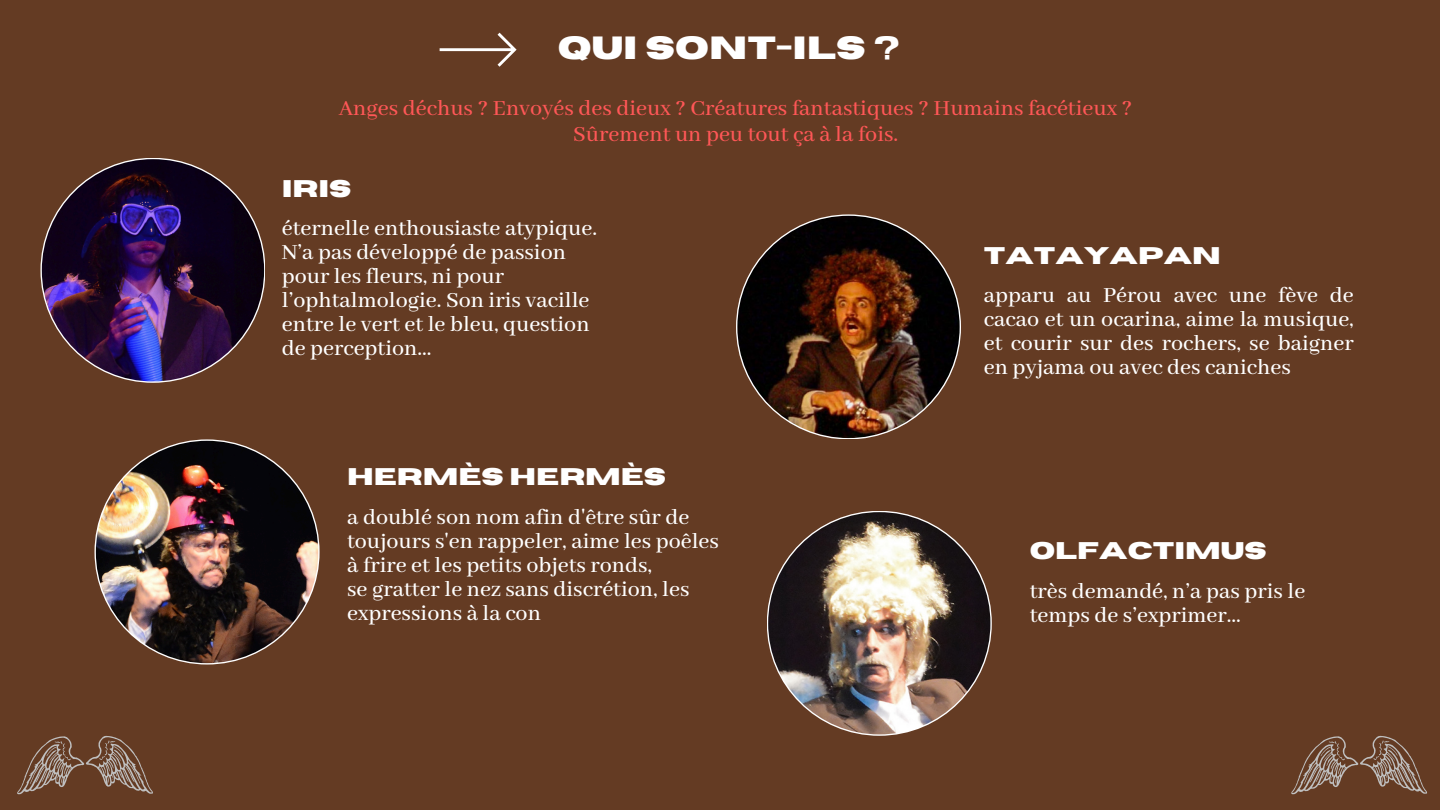
<style>
.page{position:relative;width:1440px;height:810px;background:#643b23}
.page>*{position:absolute;margin:0;border:0;box-sizing:border-box;transform-origin:0 0}
.t1{font:700 32px "Horizon";color:#fff}
.t2{font:500 24px/24px "Abhaya Libre";color:#fff}
.t3{font:500 24px "Abhaya Libre";color:#ff5757}
.t4{font:700 24px "Horizon";color:#fff}
</style>
<div class="page">
<svg style="left:17px;top:736px;width:136px;height:58px"></svg>
<svg style="left:40px;top:158px;width:225px;height:225px"></svg>
<img style="left:42px;top:159px;width:222px;height:222px;border-radius:50%">
<img style="left:737px;top:216px;width:223px;height:222px;border-radius:50%">
<svg style="left:94px;top:439px;width:226px;height:226px"></svg>
<img style="left:96px;top:441px;width:222px;height:222px;border-radius:50%">
<svg style="left:767px;top:511px;width:225px;height:225px"></svg>
<img style="left:768px;top:512px;width:222px;height:222px;border-radius:50%">
<svg style="left:440px;top:33px;width:77px;height:33px"></svg>
<svg style="left:1291px;top:736px;width:136px;height:58px"></svg>
<p class="t1" style="left:558px;top:33px;width:343px">QUI SONT-ILS ?</p>
<p class="t3" style="left:339px;top:95px;width:795px">Anges déchus ? Envoyés des dieux ? Créatures fantastiques ? Humains facétieux ?</p>
<p class="t3" style="left:573px;top:121px;width:326px">Sûrement un peu tout ça à la fois.</p>
<h2 class="t4" style="left:282px;top:177px;width:71px">IRIS</h2>
<p class="t2" style="left:282px;top:217px;width:317px">éternelle enthousiaste atypique.<br>N’a pas développé de passion pour les fleurs, ni pour l’ophtalmologie. Son iris vacille entre le vert et le bleu, question de perception...</p>
<p class="t4" style="left:347px;top:465px;width:320px">HERMÈS HERMÈS</p>
<p class="t2" style="left:347px;top:506px;width:373px">a doublé son nom afin d'être sûr de toujours s'en rappeler, aime les poêles à frire et les petits objets ronds,</p>
<p class="t2" style="left:347px;top:578px;width:344px">se gratter le nez sans discrétion, les expressions à la con</p>
<p class="t4" style="left:984px;top:244px;width:239px">TATAYAPAN</p>
<p class="t2" style="left:984px;top:284px;width:372px;text-align:justify">apparu au Pérou avec une fève de cacao et un ocarina, aime la musique, et courir sur des rochers, se baigner en pyjama ou avec des caniches</p>
<p class="t4" style="left:1030px;top:539px;width:239px">OLFACTIMUS</p>
<p class="t2" style="left:1030px;top:580px;width:277px">très demandé, n’a pas pris le temps de s’exprimer...</p>
</div>
